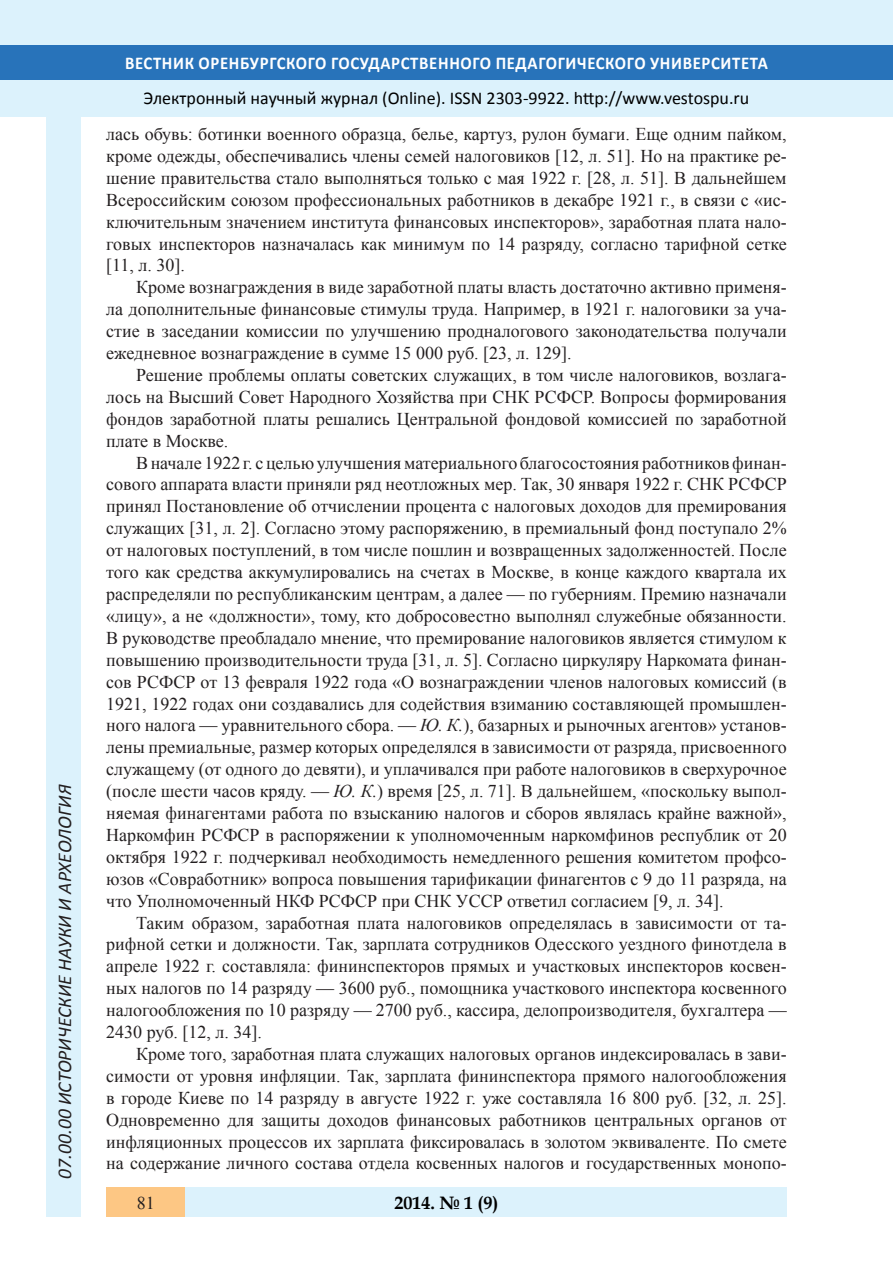
<style>
.page{position:relative;width:893px;height:1263px;background:#fff}
.page>*{position:absolute;margin:0;border:0;box-sizing:border-box;transform-origin:0 0}
.t1{font:italic 19.5px "Calibri";color:#231f20}
.Стиль2{font:18px/21.9px "Times New Roman";color:#231f20;text-align:justify}
.t2{font:18px "Calibri";color:#000}
.t3{font:700 18px "Calibri";letter-spacing:.04em;color:#fff;scale:.93 1}
.t4{font:700 18px "Book Antiqua";color:#000}
.s1{font-style:italic}
</style>
<div class="page">
<div style="left:0;top:0;width:893px;height:116px;background:#dcf2fc"></div>
<div style="left:0;top:45px;width:893px;height:34px;background:#2873ba"></div>
<div style="left:47px;top:116px;width:34px;height:1101px;background:#dcf2fc"></div>
<div style="left:106px;top:1188px;width:681px;height:29px;background:#dcf2fc"></div>
<div style="left:106px;top:1188px;width:79px;height:29px;background:#fdc784"></div>
<p class="t1" style="left:51px;top:1179px;width:395px;rotate:-90deg">07.00.00 ИСТОРИЧЕСКИЕ НАУКИ И АРХЕОЛОГИЯ</p>
<p class="t3" style="left:125px;top:51px;width:693px">ВЕСТНИК ОРЕНБУРГСКОГО ГОСУДАРСТВЕННОГО ПЕДАГОГИЧЕСКОГО УНИВЕРСИТЕТА</p>
<p class="t2" style="left:144px;top:86px;width:607px">Электронный научный журнал (Online). ISSN 2303-9922. http://www.vestospu.ru</p>
<p class="Стиль2" style="left:106px;top:123px;width:682px">лась обувь: ботинки военного образца, белье, картуз, рулон бумаги. Еще одним пайком, кроме одежды, обеспечивались члены семей налоговиков [12, л. 51]. Но на практике ре&shy;шение правительства стало выполняться только с мая 1922 г. [28, л. 51]. В дальнейшем Всероссийским союзом профессиональных работников в декабре 1921 г., в связи с «ис&shy;ключительным значением института финансовых инспекторов», заработная плата нало&shy;говых инспекторов назначалась как минимум по 14 разряду, согласно тарифной сетке [11, л. 30].</p>
<p class="Стиль2" style="left:106px;top:276px;width:682px;text-indent:30px">Кроме вознаграждения в виде заработной платы власть достаточно активно применя&shy;ла дополнительные финансовые стимулы труда. Например, в 1921 г. налоговики за уча&shy;стие в заседании комиссии по улучшению продналогового законодательства получали ежедневное вознаграждение в сумме 15 000 руб. [23, л. 129].</p>
<p class="Стиль2" style="left:106px;top:364px;width:682px;text-indent:30px">Решение проблемы оплаты советских служащих, в том числе налоговиков, возлага&shy;лось на Высший Совет Народного Хозяйства при СНК РСФСР. Вопросы формирования фондов заработной платы решались Центральной фондовой комиссией по заработной плате в Москве.</p>
<p class="Стиль2" style="left:106px;top:451px;width:682px;text-indent:30px">В начале 1922 г. с целью улучшения материального благосостояния работников финан&shy;сового аппарата власти приняли ряд неотложных мер. Так, 30 января 1922 г. СНК РСФСР принял Постановление об отчислении процента с налоговых доходов для премирования служащих [31, л. 2]. Согласно этому распоряжению, в премиальный фонд поступало 2% от налоговых поступлений, в том числе пошлин и возвращенных задолженностей. После того как средства аккумулировались на счетах в Москве, в конце каждого квартала их распределяли по республиканским центрам, а далее — по губерниям. Премию назначали «лицу», а не «должности», тому, кто добросовестно выполнял служебные обязанности.<br>В руководстве преобладало мнение, что премирование налоговиков является стимулом к повышению производительности труда [31, л. 5]. Согласно циркуляру Наркомата финан&shy;сов РСФСР от 13 февраля 1922 года «О вознаграждении членов налоговых комиссий (в 1921, 1922 годах они создавались для содействия взиманию составляющей промышлен&shy;ного налога — уравнительного сбора. — <span class="s1">Ю. К.</span>), базарных и рыночных агентов» установ&shy;лены премиальные, размер которых определялся в зависимости от разряда, присвоенного служащему (от одного до девяти), и уплачивался при работе налоговиков в сверхурочное (после шести часов кряду. — <span class="s1">Ю. К.</span>) время [25, л. 71]. В дальнейшем, «поскольку выпол&shy;няемая финагентами работа по взысканию налогов и сборов являлась крайне важной», Наркомфин РСФСР в распоряжении к уполномоченным наркомфинов республик от 20 октября 1922 г. подчеркивал необходимость немедленного решения комитетом профсо&shy;юзов «Совработник» вопроса повышения тарификации финагентов с 9 до 11 разряда, на что Уполномоченный НКФ РСФСР при СНК УССР ответил согласием [9, л. 34].</p>
<p class="Стиль2" style="left:106px;top:911px;width:682px;text-indent:30px">Таким образом, заработная плата налоговиков определялась в зависимости от та&shy;рифной сетки и должности. Так, зарплата сотрудников Одесского уездного финотдела в апреле 1922 г. составляла: фининспекторов прямых и участковых инспекторов косвен&shy;ных налогов по 14 разряду — 3600 руб., помощника участкового инспектора косвенного налогообложения по 10 разряду — 2700 руб., кассира, делопроизводителя, бухгалтера — 2430 руб. [12, л. 34].</p>
<p class="Стиль2" style="left:106px;top:1043px;width:682px;text-indent:30px">Кроме того, заработная плата служащих налоговых органов индексировалась в зави&shy;симости от уровня инфляции. Так, зарплата фининспектора прямого налогообложения в городе Киеве по 14 разряду в августе 1922 г. уже составляла 16 800 руб. [32, л. 25].<br>Одновременно для защиты доходов финансовых работников центральных органов от инфляционных процессов их зарплата фиксировалась в золотом эквиваленте. По смете на содержание личного состава отдела косвенных налогов и государственных монопо-</p>
<p class="Стиль2" style="left:137px;top:1191px;width:19px">81</p>
<p class="t4" style="left:394px;top:1190px;width:106px">2014. № 1 (9)</p>
</div>
